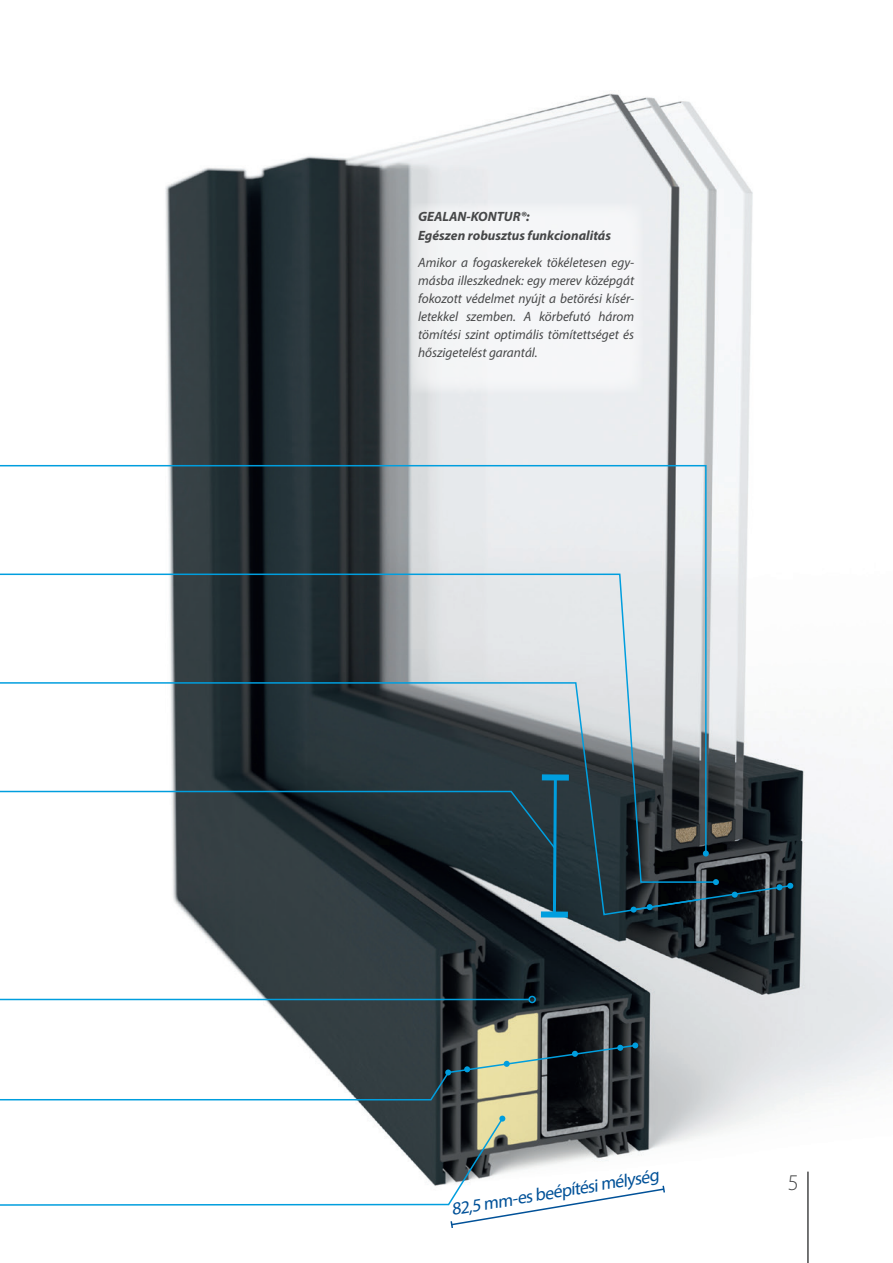
<style>
.page{position:relative;width:893px;height:1263px;background:#fff}
.page>*{position:absolute;margin:0;border:0;box-sizing:border-box;transform-origin:0 0}
.t1{font:300 22.5px "Myriad Pro";color:#464748}
.t2{font:italic 18px "Myriad Pro";color:#015198}
.t3{font:italic 13.5px/18.1px "Myriad Pro";color:#464748;text-align:justify}
.t4{font:italic 700 13.5px/18.1px "Myriad Pro";color:#464748}
</style>
<div class="page">
<img style="left:165px;top:93px;width:728px;height:1080px">
<hr style="left:807px;top:1171px;width:2px;height:92px;background:#464748">
<div style="left:409px;top:203px;width:234px;height:190px;background:#f5f6f8"></div>
<svg style="left:450px;top:1185px;width:215px;height:43px"></svg>
<svg style="left:0;top:1042px;width:638px;height:59px"></svg>
<svg style="left:0;top:1116px;width:504px;height:91px"></svg>
<svg style="left:499px;top:1115px;width:6px;height:6px"></svg>
<svg style="left:0;top:951px;width:531px;height:50px"></svg>
<div style="left:528px;top:996px;width:8px;height:7px;border:2px solid #009ede;border-radius:50%"></div>
<div style="left:541px;top:911px;width:27px;height:7px;background:#009ede"></div>
<svg style="left:558px;top:573px;width:159px;height:310px"></svg>
<svg style="left:631px;top:879px;width:162px;height:33px"></svg>
<svg style="left:165px;top:855px;width:393px;height:62px"></svg>
<svg style="left:0;top:464px;width:707px;height:391px"></svg>
<svg style="left:703px;top:850px;width:6px;height:6px"></svg>
<p class="t4" style="left:418px;top:207px;width:194px">GEALAN-KONTUR®:<br>Egészen robusztus funkcionalitás</p>
<p class="t3" style="left:418px;top:253px;width:218px">Amikor a fogaskerekek tökéletesen egy&shy;másba illeszkednek: egy merev középgát fokozott védelmet nyújt a betörési kísér&shy;letekkel szemben. A körbefutó három tömítési szint optimális tömítettséget és hőszigetelést garantál.</p>
<h2 class="t2" style="left:450px;top:1197px;width:212px;rotate:-9deg">82,5 mm-es beépítési mélység</h2>
<h1 class="t1" style="left:788px;top:1169px;width:12px">5</h1>
</div>
